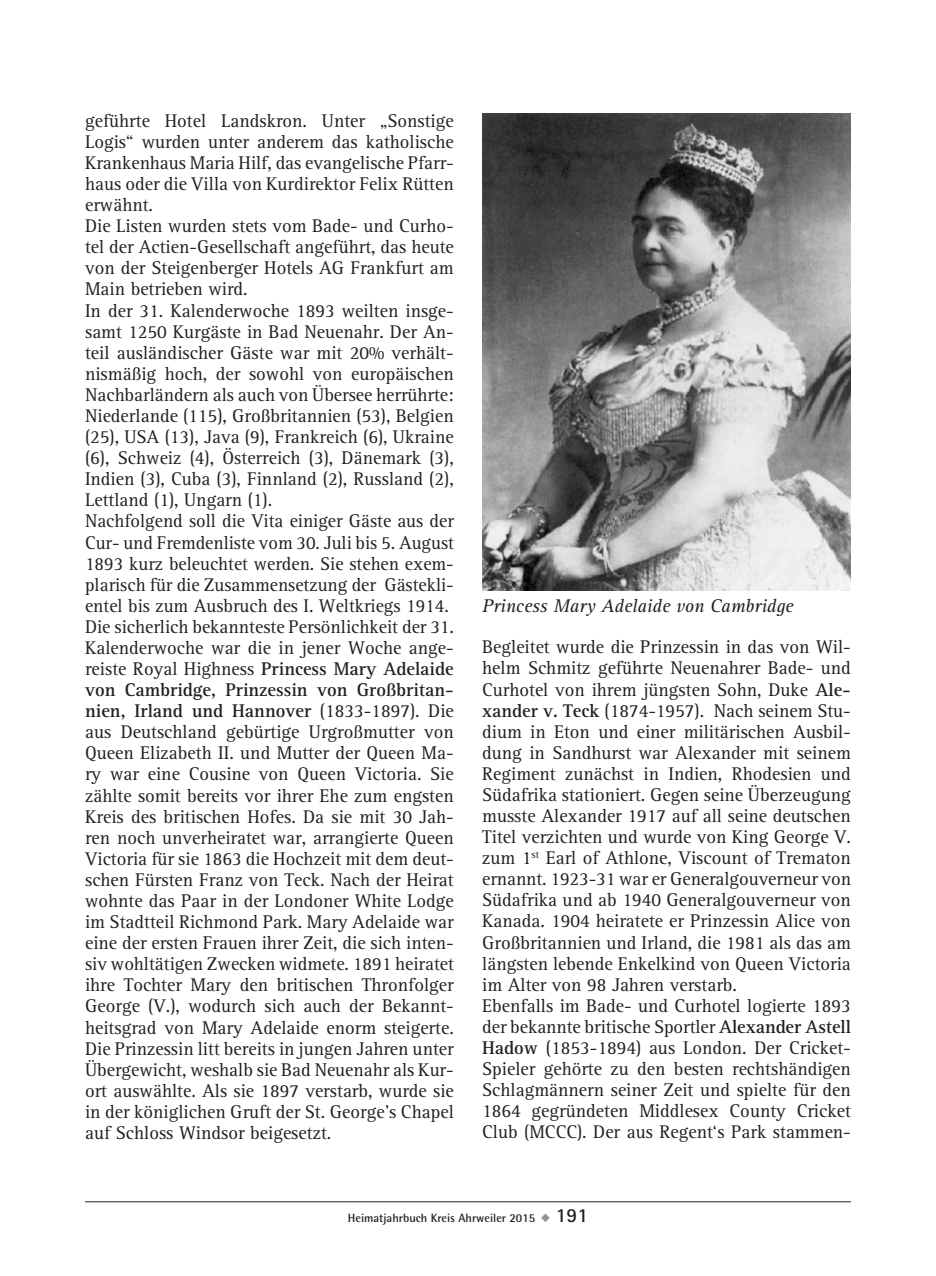
<style>
.page{position:relative;width:936px;height:1276px;background:#fff}
.page>*{position:absolute;margin:0;border:0;box-sizing:border-box;transform-origin:0 0}
.t1{font:19px/21px "AT Rotis Serif";color:#231f20}
.t2{font:italic 19px "AT Rotis Serif";color:#231f20}
.t3{font:700 12px "Rotis Semi Sans";color:#231f20}
.s1{font-weight:700}
.s2{color:#939598}
.s3{font-family:"Rotis Sans Serif";font-size:20px}
</style>
<div class="page">
<hr style="left:85px;top:1201px;width:765px;height:1px;background:#231f20">
<img style="left:482px;top:113px;width:368px;height:478px">
<p class="t1" style="left:85px;top:111px;width:370px">geführte Hotel Landskron. Unter „Sonstige Logis“ wurden unter anderem das katholische Krankenhaus Maria Hilf, das evangelische Pfarr&shy;haus oder die Villa von Kurdirektor Felix Rütten erwähnt.<br>Die Listen wurden stets vom Bade- und Curho&shy;tel der Actien-Gesellschaft angeführt, das heute von der Steigenberger Hotels AG Frankfurt am Main betrieben wird.<br>In der 31. Kalenderwoche 1893 weilten insge&shy;samt 1250 Kurgäste in Bad Neuenahr. Der An&shy;teil ausländischer Gäste war mit 20% verhält&shy;nismäßig hoch, der sowohl von europäischen Nachbarländern als auch von Übersee herrührte:<br>Niederlande (115), Großbritannien (53), Belgien (25), USA (13), Java (9), Frankreich (6), Ukraine (6), Schweiz (4), Österreich (3), Dänemark (3), Indien (3), Cuba (3), Finnland (2), Russland (2), Lettland (1), Ungarn (1).<br>Nachfolgend soll die Vita einiger Gäste aus der Cur- und Fremdenliste vom 30. Juli bis 5. August 1893 kurz beleuchtet werden. Sie stehen exem&shy;plarisch für die Zusammensetzung der Gästekli&shy;entel bis zum Ausbruch des I. Weltkriegs 1914.<br>Die sicherlich bekannteste Persönlichkeit der 31.<br>Kalenderwoche war die in jener Woche ange&shy;reiste Royal Highness <span class="s1">Princess Mary Adelaide von Cambridge, Prinzessin von Großbritan&shy;nien, Irland und Hannover</span> (1833-1897). Die aus Deutschland gebürtige Urgroßmutter von Queen Elizabeth II. und Mutter der Queen Ma&shy;ry war eine Cousine von Queen Victoria. Sie zählte somit bereits vor ihrer Ehe zum engsten Kreis des britischen Hofes. Da sie mit 30 Jah&shy;ren noch unverheiratet war, arrangierte Queen Victoria für sie 1863 die Hochzeit mit dem deut&shy;schen Fürsten Franz von Teck. Nach der Heirat wohnte das Paar in der Londoner White Lodge im Stadtteil Richmond Park. Mary Adelaide war eine der ersten Frauen ihrer Zeit, die sich inten&shy;siv wohltätigen Zwecken widmete. 1891 heiratet ihre Tochter Mary den britischen Thronfolger George (V.), wodurch sich auch der Bekannt&shy;heitsgrad von Mary Adelaide enorm steigerte.<br>Die Prinzessin litt bereits in jungen Jahren unter Übergewicht, weshalb sie Bad Neuenahr als Kur&shy;ort auswählte. Als sie 1897 verstarb, wurde sie in der königlichen Gruft der St. George’s Chapel auf Schloss Windsor beigesetzt.</p>
<p class="t2" style="left:482px;top:595px;width:313px">Princess Mary Adelaide von Cambridge</p>
<p class="t1" style="left:482px;top:637px;width:370px">Begleitet wurde die Prinzessin in das von Wil&shy;helm Schmitz geführte Neuenahrer Bade- und Curhotel von ihrem jüngsten Sohn, Duke <span class="s1">Ale&shy;xander v. Teck</span> (1874-1957). Nach seinem Stu&shy;dium in Eton und einer militärischen Ausbil&shy;dung in Sandhurst war Alexander mit seinem Regiment zunächst in Indien, Rhodesien und Südafrika stationiert. Gegen seine Überzeugung musste Alexander 1917 auf all seine deutschen Titel verzichten und wurde von King George V. zum 1<sup>st</sup> Earl of Athlone, Viscount of Trematon ernannt. 1923-31 war er Generalgouverneur von Südafrika und ab 1940 Generalgouverneur von Kanada. 1904 heiratete er Prinzessin Alice von Großbritannien und Irland, die 1981 als das am längsten lebende Enkelkind von Queen Victoria im Alter von 98 Jahren verstarb.<br>Ebenfalls im Bade- und Curhotel logierte 1893 der bekannte britische Sportler <span class="s1">Alexander Astell Hadow</span> (1853-1894) aus London. Der Cricket-Spieler gehörte zu den besten rechtshändigen Schlagmännern seiner Zeit und spielte für den 1864 gegründeten Middlesex County Cricket Club (MCCC). Der aus Regent‘s Park stammen-</p>
<p class="t3" style="left:348px;top:1210px;width:242px">Heimatjahrbuch Kreis Ahrweiler 2015 <span class="s2">◆</span> <span class="s3">191</span></p>
</div>
